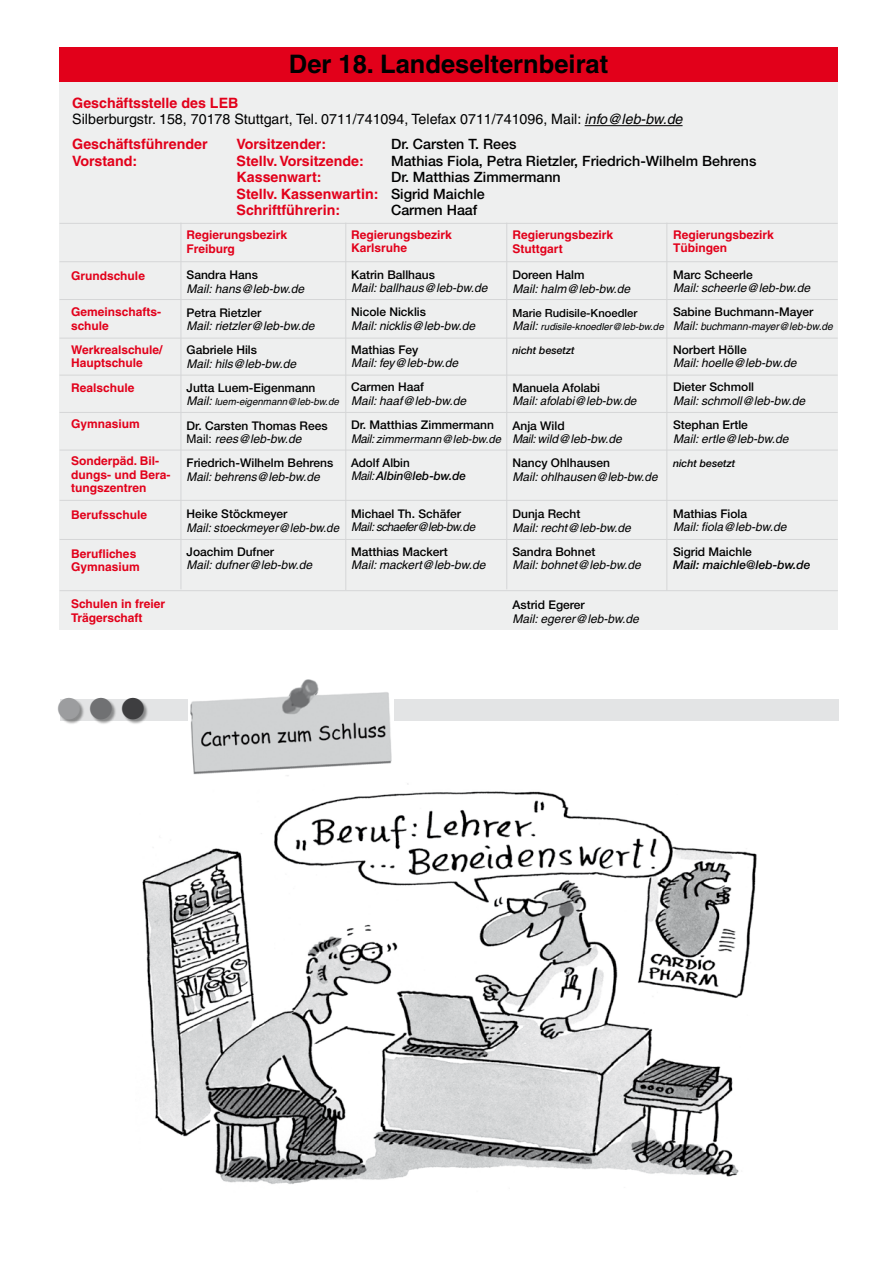
<style>
.page{position:relative;width:893px;height:1263px;background:#fff}
.page>*{position:absolute;margin:0;border:0;box-sizing:border-box;transform-origin:0 0}
.t1{font:30px "Zapf Dingbats";color:#9c9d9f}
.t2{font:700 25.5px "Helvetica";color:#000}
.t3{font:700 14.25px/16.5px "Helvetica";color:#e2001a}
.t4{font:14.25px/16.5px "Helvetica";color:#000}
.t5{font:500 14.25px "Helvetica Neue";color:#000}
.t6{font:italic 12px "Helvetica";color:#000}
.t7{font:500 12px "Helvetica Neue";color:#000}
.t8{font:700 12px/13.5px "Helvetica";color:#e2001a}
.t9{font:italic 500 12px/13.5px "Helvetica Neue";color:#000}
.t10{font:italic 12px "Helvetica";color:#000;scale:.96 1}
.t11{font:italic 12px "Helvetica";letter-spacing:-.035em;color:#000}
.t12{font:italic 11.25px "Helvetica";color:#000}
.t13{font:500 11.25px "Helvetica Neue";color:#000}
.t14{font:italic 10.5px "Helvetica";color:#000}
.t15{font:italic 500 10.5px "Helvetica Neue";color:#000}
.t16{font:italic 9.75px "Helvetica";color:#000}
.s1{font-weight:700;color:#e2001a}
.s2{font-style:italic}
.s3{font-family:"Helvetica Neue";font-weight:500;color:#000}
.s4{font-size:12px}
.s5{font-style:normal}
.s6{font-family:"Helvetica";font-weight:400}
.s7{color:#707173}
.s8{color:#3e3e40}
</style>
<div class="page">
<div style="left:60px;top:163px;width:778px;height:467px;background:#eeefef"></div>
<div style="left:60px;top:81px;width:778px;height:148px;background:#eeefef"></div>
<hr style="left:585px;top:125px;width:98px;height:1px;background:#000">
<div style="left:60px;top:47px;width:778px;height:34px;background:#e2001a"></div>
<hr style="left:60px;top:261px;width:778px;height:1px;background:#d5d6d7">
<hr style="left:181px;top:223px;width:1px;height:366px;background:#d5d6d7">
<hr style="left:346px;top:223px;width:1px;height:367px;background:#d5d6d7">
<hr style="left:506px;top:223px;width:1px;height:366px;background:#d5d6d7">
<hr style="left:667px;top:223px;width:1px;height:368px;background:#d5d6d7">
<hr style="left:60px;top:299px;width:778px;height:1px;background:#d5d6d7">
<hr style="left:60px;top:412px;width:778px;height:1px;background:#d5d6d7">
<hr style="left:60px;top:375px;width:778px;height:1px;background:#d5d6d7">
<hr style="left:60px;top:338px;width:778px;height:1px;background:#d5d6d7">
<hr style="left:60px;top:450px;width:778px;height:1px;background:#d5d6d7">
<hr style="left:60px;top:500px;width:778px;height:1px;background:#d5d6d7">
<hr style="left:60px;top:539px;width:778px;height:1px;background:#d5d6d7">
<hr style="left:60px;top:223px;width:778px;height:1px;background:#d5d6d7">
<hr style="left:60px;top:590px;width:778px;height:1px;background:#d5d6d7">
<div style="left:60px;top:699px;width:778px;height:21px;background:#e3e4e5"></div>
<div style="left:59px;top:698px;width:157px;height:61px;background:#000;opacity:.4"></div>
<img style="left:189px;top:679px;width:205px;height:97px">
<img style="left:142px;top:783px;width:615px;height:401px">
<h2 class="t2" style="left:289px;top:49px;width:321px">Der 18. Landeselternbeirat</h2>
<p class="t4" style="left:72px;top:94px;width:612px"><span class="s1">Geschäftsstelle des LEB<br></span>Silberburgstr. 158, 70178 Stuttgart, Tel. 0711/741094, Telefax 0711/741096, Mail: <span class="s2">info@leb-bw.de</span></p>
<p class="t3" style="left:72px;top:136px;width:137px">Geschäftsführender</p>
<p class="t3" style="left:237px;top:136px;width:91px">Vorsitzender:</p>
<p class="t5" style="left:391px;top:136px;width:127px">Dr. Carsten T. Rees</p>
<p class="t3" style="left:72px;top:152px;width:67px">Vorstand:</p>
<p class="t3" style="left:237px;top:152px;width:129px">Stellv. Vorsitzende:</p>
<p class="t5" style="left:391px;top:152px;width:367px">Mathias Fiola, Petra Rietzler, Friedrich-Wilhelm Behrens</p>
<p class="t3" style="left:237px;top:169px;width:87px">Kassenwart:</p>
<p class="t5" style="left:391px;top:169px;width:171px">Dr. Matthias Zimmermann</p>
<p class="t3" style="left:237px;top:185px;width:250px">Stellv. Kassenwartin: <span class="s3">Sigrid Maichle<br></span>Schriftführerin:</p>
<p class="t5" style="left:391px;top:202px;width:88px">Carmen Haaf</p>
<p class="t8" style="left:71px;top:269px;width:75px">Grundschule</p>
<p class="t8" style="left:71px;top:305px;width:91px">Gemeinschafts&shy;schule</p>
<p class="t8" style="left:71px;top:343px;width:93px">Werkrealschule/<br>Hauptschule</p>
<p class="t8" style="left:71px;top:380px;width:65px">Realschule</p>
<p class="t8" style="left:71px;top:417px;width:70px">Gymnasium</p>
<p class="t8" style="left:71px;top:454px;width:101px">Sonderpäd. Bil&shy;dungs- und Bera&shy;tungszentren</p>
<p class="t8" style="left:71px;top:507px;width:77px">Berufsschule</p>
<p class="t8" style="left:71px;top:546px;width:70px">Berufliches<br>Gymnasium</p>
<p class="t8" style="left:71px;top:597px;width:95px">Schulen in freier<br>Trägerschaft</p>
<p class="t8" style="left:187px;top:228px;width:102px">Regierungsbezirk<br>Freiburg</p>
<p class="t7" style="left:187px;top:268px;width:73px">Sandra Hans</p>
<p class="t6" style="left:187px;top:281px;width:119px">Mail: hans@leb-bw.de</p>
<p class="t7" style="left:187px;top:305px;width:76px">Petra Rietzler</p>
<p class="t6" style="left:187px;top:319px;width:129px">Mail: rietzler@leb-bw.de</p>
<p class="t7" style="left:187px;top:343px;width:72px">Gabriele Hils</p>
<p class="t6" style="left:187px;top:357px;width:111px">Mail: hils@leb-bw.de</p>
<p class="t7" style="left:187px;top:380px;width:130px">Jutta Luem-Eigenmann</p>
<p class="t16" style="left:187px;top:396px;width:154px"><span class="s4">Mail:</span> luem-eigenmann@leb-bw.de</p>
<p class="t7" style="left:187px;top:418px;width:142px">Dr. Carsten Thomas Rees</p>
<p class="t6" style="left:187px;top:432px;width:116px"><span class="s5">Mail:</span> rees@leb-bw.de</p>
<p class="t7" style="left:187px;top:456px;width:148px">Friedrich-Wilhelm Behrens</p>
<p class="t6" style="left:187px;top:469px;width:135px">Mail: behrens@leb-bw.de</p>
<p class="t7" style="left:187px;top:507px;width:102px">Heike Stöckmeyer</p>
<p class="t10" style="left:187px;top:521px;width:160px">Mail: stoeckmeyer@leb-bw.de</p>
<p class="t7" style="left:187px;top:544px;width:89px">Joachim Dufner</p>
<p class="t6" style="left:187px;top:558px;width:127px">Mail: dufner@leb-bw.de</p>
<p class="t8" style="left:351px;top:228px;width:102px">Regierungsbezirk<br>Karlsruhe</p>
<p class="t7" style="left:351px;top:267px;width:85px">Katrin Ballhaus</p>
<p class="t6" style="left:351px;top:281px;width:138px">Mail: ballhaus@leb-bw.de</p>
<p class="t7" style="left:351px;top:305px;width:76px">Nicole Nicklis</p>
<p class="t6" style="left:351px;top:318px;width:125px">Mail: nicklis@leb-bw.de</p>
<p class="t7" style="left:351px;top:342px;width:69px">Mathias Fey</p>
<p class="t6" style="left:351px;top:356px;width:108px">Mail: fey@leb-bw.de</p>
<p class="t7" style="left:351px;top:380px;width:74px">Carmen Haaf</p>
<p class="t6" style="left:351px;top:394px;width:116px">Mail: haaf@leb-bw.de</p>
<p class="t7" style="left:351px;top:418px;width:144px">Dr. Matthias Zimmermann</p>
<p class="t12" style="left:351px;top:432px;width:151px"><span class="s4">Mail:</span> zimmermann@leb-bw.de</p>
<p class="t9" style="left:351px;top:456px;width:116px"><span class="s5">Adolf Albin<br></span><span class="s6">Mail:</span> Albin@leb-bw.de</p>
<p class="t7" style="left:351px;top:506px;width:112px">Michael Th. Schäfer</p>
<p class="t11" style="left:351px;top:520px;width:126px">Mail: schaefer@leb-bw.de</p>
<p class="t7" style="left:351px;top:544px;width:98px">Matthias Mackert</p>
<p class="t6" style="left:351px;top:558px;width:136px">Mail: mackert@leb-bw.de</p>
<p class="t8" style="left:512px;top:228px;width:102px">Regierungsbezirk<br>Stuttgart</p>
<p class="t7" style="left:512px;top:268px;width:74px">Doreen Halm</p>
<p class="t6" style="left:512px;top:281px;width:119px">Mail: halm@leb-bw.de</p>
<p class="t13" style="left:512px;top:306px;width:127px">Marie Rudisile-Knoedler</p>
<p class="t16" style="left:512px;top:321px;width:153px"><span class="s4">Mail:</span> rudisile-knoedler@leb-bw.de</p>
<p class="t15" style="left:512px;top:344px;width:64px">nicht besetzt</p>
<p class="t7" style="left:512px;top:380px;width:89px">Manuela Afolabi</p>
<p class="t6" style="left:512px;top:394px;width:126px">Mail: afolabi@leb-bw.de</p>
<p class="t7" style="left:512px;top:418px;width:54px">Anja Wild</p>
<p class="t6" style="left:512px;top:432px;width:111px">Mail: wild@leb-bw.de</p>
<p class="t7" style="left:512px;top:456px;width:99px">Nancy Ohlhausen</p>
<p class="t6" style="left:512px;top:469px;width:147px">Mail: ohlhausen@leb-bw.de</p>
<p class="t7" style="left:512px;top:507px;width:70px">Dunja Recht</p>
<p class="t6" style="left:512px;top:521px;width:120px">Mail: recht@leb-bw.de</p>
<p class="t7" style="left:512px;top:544px;width:84px">Sandra Bohnet</p>
<p class="t6" style="left:512px;top:558px;width:130px">Mail: bohnet@leb-bw.de</p>
<p class="t7" style="left:512px;top:598px;width:74px">Astrid Egerer</p>
<p class="t6" style="left:512px;top:611px;width:128px">Mail: egerer@leb-bw.de</p>
<p class="t8" style="left:673px;top:228px;width:102px">Regierungsbezirk<br>Tübingen</p>
<p class="t7" style="left:673px;top:267px;width:81px">Marc Scheerle</p>
<p class="t6" style="left:673px;top:281px;width:139px">Mail: scheerle@leb-bw.de</p>
<p class="t7" style="left:673px;top:305px;width:142px">Sabine Buchmann-Mayer</p>
<p class="t14" style="left:673px;top:320px;width:161px"><span class="s4">Mail:</span> buchmann-mayer@leb-bw.de</p>
<p class="t7" style="left:673px;top:342px;width:75px">Norbert Hölle</p>
<p class="t6" style="left:673px;top:356px;width:125px">Mail: hoelle@leb-bw.de</p>
<p class="t7" style="left:673px;top:380px;width:83px">Dieter Schmoll</p>
<p class="t6" style="left:673px;top:394px;width:134px">Mail: schmoll@leb-bw.de</p>
<p class="t7" style="left:673px;top:418px;width:76px">Stephan Ertle</p>
<p class="t6" style="left:673px;top:431px;width:117px">Mail: ertle@leb-bw.de</p>
<p class="t15" style="left:673px;top:457px;width:64px">nicht besetzt</p>
<p class="t7" style="left:673px;top:506px;width:76px">Mathias Fiola</p>
<p class="t6" style="left:673px;top:520px;width:115px">Mail: fiola@leb-bw.de</p>
<p class="t7" style="left:673px;top:544px;width:80px">Sigrid Maichle</p>
<p class="t9" style="left:673px;top:558px;width:139px">Mail: maichle@leb-bw.de</p>
<h1 class="t1" style="left:57px;top:694px;width:89px">● <span class="s7">●</span> <span class="s8">●</span></h1>
</div>
